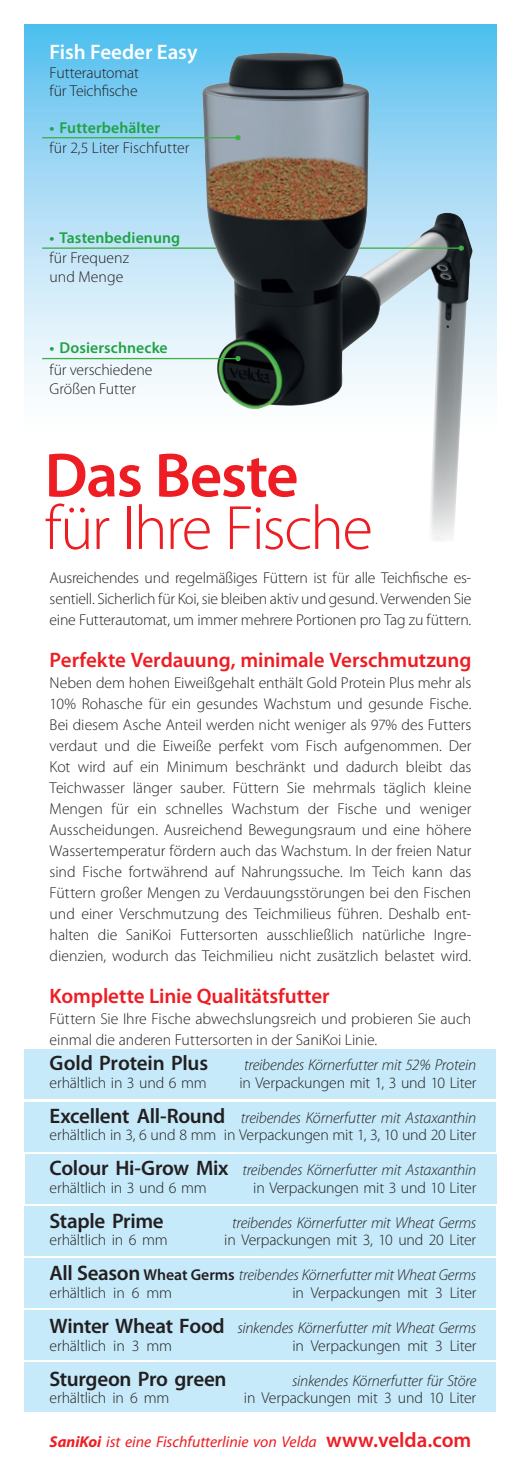
<style>
.page{position:relative;width:521px;height:1474px;background:#fff}
.page>*{position:absolute;margin:0;border:0;box-sizing:border-box;transform-origin:0 0}
.kop_36{font:300 63px "Myriad Pro";letter-spacing:-.035em;color:#ee1d23}
.kop_36-2{font:600 63px "Myriad Pro";letter-spacing:-.025em;color:#ee1d23}
.sfeer_heading{font:600 21px "Myriad Pro";letter-spacing:-.005em;color:#ee1d23}
.tabel_12{font:600 21px "Myriad Pro";letter-spacing:-.015em;color:#231f20}
.tabel_9{font:600 21px "Myriad Pro";letter-spacing:-.005em;color:#fff}
.tabel_9-2{font:300 15.75px/21px "Myriad Pro";letter-spacing:-.005em;color:#231f20;text-align:justify}
.tabel_12-2{font:300 15.75px "Myriad Pro";letter-spacing:-.01em;color:#231f20}
.tabel_12-3{font:italic 300 15.75px "Myriad Pro";letter-spacing:-.01em;color:#231f20}
.sfeer_heading-2{font:300 15.75px/21px "Myriad Pro";letter-spacing:-.005em;color:#231f20;text-align:justify}
.t1{font:italic 15.75px "Myriad Pro";color:#ee1d23}
.t2{font:600 15.75px "Myriad Pro";letter-spacing:.005em;color:#1fa245}
.s1{font-weight:600;font-style:normal;font-size:21px}
.s2{font-weight:600;font-style:normal}
.s3{font-weight:700}
</style>
<div class="page">
<div style="left:25px;top:1310px;width:471px;height:49px;background:#c6eafa"></div>
<div style="left:25px;top:1205px;width:471px;height:50px;background:#c6eafa"></div>
<div style="left:25px;top:1258px;width:471px;height:49px;background:#c6eafa"></div>
<div style="left:25px;top:1101px;width:471px;height:50px;background:#c6eafa"></div>
<div style="left:25px;top:1153px;width:471px;height:50px;background:#c6eafa"></div>
<div style="left:25px;top:1362px;width:471px;height:49px;background:#c6eafa"></div>
<svg style="left:25px;top:25px;width:471px;height:365px"></svg>
<img style="left:383px;top:53px;width:90px;height:488px">
<hr style="left:43px;top:247px;width:418px;height:2px;background:#40ae49">
<svg style="left:459px;top:245px;width:5px;height:6px"></svg>
<img style="left:202px;top:53px;width:181px;height:357px">
<hr style="left:43px;top:137px;width:195px;height:1px;background:#40ae49">
<svg style="left:235px;top:135px;width:6px;height:5px"></svg>
<hr style="left:43px;top:358px;width:195px;height:1px;background:#40ae49">
<svg style="left:235px;top:356px;width:6px;height:5px"></svg>
<div style="left:25px;top:1049px;width:471px;height:50px;background:#c6eafa"></div>
<p class="tabel_9" style="left:50px;top:39px;width:149px">Fish Feeder Easy</p>
<p class="tabel_9-2" style="left:50px;top:62px;width:91px">Futterautomat</p>
<p class="tabel_9-2" style="left:50px;top:80px;width:90px">für Teichfische</p>
<p class="t2" style="left:50px;top:117px;width:112px">• Futterbehälter</p>
<p class="tabel_9-2" style="left:50px;top:137px;width:141px">für 2,5 Liter Fischfutter</p>
<p class="t2" style="left:50px;top:228px;width:132px">• Tastenbedienung</p>
<p class="tabel_9-2" style="left:50px;top:247px;width:81px">für Frequenz</p>
<p class="tabel_9-2" style="left:50px;top:266px;width:75px">und Menge</p>
<p class="t2" style="left:50px;top:338px;width:120px">• Dosierschnecke</p>
<p class="tabel_9-2" style="left:50px;top:359px;width:104px">für verschiedene</p>
<p class="tabel_9-2" style="left:50px;top:378px;width:88px">Größen Futter</p>
<p class="kop_36-2" style="left:45px;top:435px;width:255px">Das Beste</p>
<p class="kop_36" style="left:45px;top:490px;width:330px">für Ihre Fische</p>
<p class="sfeer_heading-2" style="left:50px;top:566px;width:423px">Ausreichendes und regelmäßiges Füttern ist für alle Teichfische es&shy;sentiell. Sicherlich für Koi, sie bleiben aktiv und gesund. Verwenden Sie eine Futterautomat, um immer mehrere Portionen pro Tag zu füttern.</p>
<p class="sfeer_heading" style="left:50px;top:646px;width:423px">Perfekte Verdauung, minimale Verschmutzung</p>
<p class="tabel_9-2" style="left:50px;top:671px;width:423px">Neben dem hohen Eiweißgehalt enthält Gold Protein Plus mehr als 10% Rohasche für ein gesundes Wachstum und gesunde Fische.<br>Bei diesem Asche Anteil werden nicht weniger als 97% des Futters verdaut und die Eiweiße perfekt vom Fisch aufgenommen. Der Kot wird auf ein Minimum beschränkt und dadurch bleibt das Teichwasser länger sauber. Füttern Sie mehrmals täglich kleine Mengen für ein schnelles Wachstum der Fische und weniger Ausscheidungen. Ausreichend Bewegungsraum und eine höhere Wassertemperatur fördern auch das Wachstum. In der freien Natur sind Fische fortwährend auf Nahrungssuche. Im Teich kann das Füttern großer Mengen zu Verdauungsstörungen bei den Fischen und einer Verschmutzung des Teichmilieus führen. Deshalb ent&shy;halten die SaniKoi Futtersorten ausschließlich natürliche Ingre&shy;dienzien, wodurch das Teichmilieu nicht zusätzlich belastet wird.</p>
<p class="sfeer_heading" style="left:50px;top:982px;width:281px">Komplette Linie Qualitätsfutter</p>
<p class="sfeer_heading-2" style="left:50px;top:1007px;width:423px">Füttern Sie Ihre Fische abwechslungsreich und probieren Sie auch einmal die anderen Futtersorten in der SaniKoi Linie.</p>
<p class="tabel_12" style="left:50px;top:1049px;width:160px">Gold Protein Plus</p>
<p class="tabel_12-3" style="left:244px;top:1055px;width:234px">treibendes Körnerfutter mit 52% Protein</p>
<p class="tabel_12-2" style="left:50px;top:1073px;width:159px">erhältlich in 3 und 6 mm</p>
<p class="tabel_12-2" style="left:239px;top:1073px;width:238px">in Verpackungen mit 1, 3 und 10 Liter</p>
<p class="tabel_12-3" style="left:50px;top:1108px;width:428px"><span class="s1">Excellent All-Round</span> treibendes Körnerfutter mit Astaxanthin</p>
<p class="tabel_12-2" style="left:50px;top:1125px;width:428px">erhältlich in 3, 6 und 8 mm in Verpackungen mit 1, 3, 10 und 20 Liter</p>
<p class="tabel_12-3" style="left:50px;top:1160px;width:428px"><span class="s1">Colour Hi-Grow Mix</span> treibendes Körnerfutter mit Astaxanthin</p>
<p class="tabel_12-2" style="left:50px;top:1178px;width:158px">erhältlich in 3 und 6 mm</p>
<p class="tabel_12-2" style="left:253px;top:1178px;width:225px">in Verpackungen mit 3 und 10 Liter</p>
<p class="tabel_12" style="left:50px;top:1207px;width:116px">Staple Prime</p>
<p class="tabel_12-3" style="left:232px;top:1213px;width:246px">treibendes Körnerfutter mit Wheat Germs</p>
<p class="tabel_12-2" style="left:50px;top:1230px;width:120px">erhältlich in 6 mm</p>
<p class="tabel_12-2" style="left:224px;top:1230px;width:253px">in Verpackungen mit 3, 10 und 20 Liter</p>
<p class="tabel_12-3" style="left:50px;top:1265px;width:428px"><span class="s1">All Season</span> <span class="s2">Wheat Germs</span> treibendes Körnerfutter mit Wheat Germs</p>
<p class="tabel_12-2" style="left:50px;top:1283px;width:124px">erhältlich in 6 mm</p>
<p class="tabel_12-2" style="left:292px;top:1283px;width:186px">in Verpackungen mit 3 Liter</p>
<p class="tabel_12-3" style="left:50px;top:1318px;width:428px"><span class="s1">Winter Wheat Food</span> sinkendes Körnerfutter mit Wheat Germs</p>
<p class="tabel_12-2" style="left:50px;top:1335px;width:124px">erhältlich in 3 mm</p>
<p class="tabel_12-2" style="left:292px;top:1335px;width:186px">in Verpackungen mit 3 Liter</p>
<p class="tabel_12" style="left:50px;top:1364px;width:178px">Sturgeon Pro green</p>
<p class="tabel_12-3" style="left:292px;top:1370px;width:186px">sinkendes Körnerfutter für Störe</p>
<p class="tabel_12-2" style="left:50px;top:1388px;width:121px">erhältlich in 6 mm</p>
<p class="tabel_12-2" style="left:244px;top:1388px;width:234px">in Verpackungen mit 3 und 10 Liter</p>
<p class="t1" style="left:50px;top:1431px;width:423px"><span class="s3">SaniKoi</span> ist eine Fischfutterlinie von Velda <span class="s1">www.velda.com</span></p>
</div>
